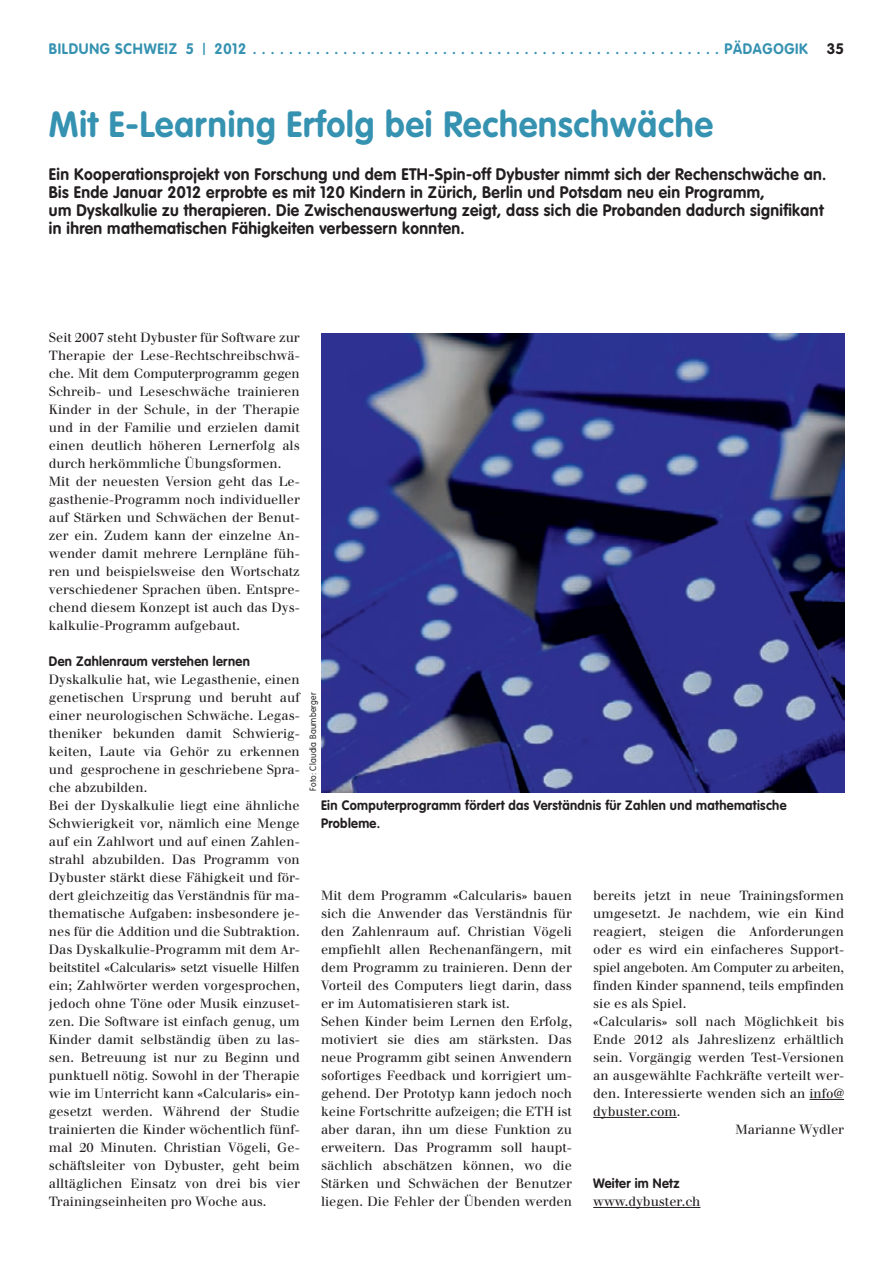
<style>
.page{position:relative;width:893px;height:1263px;background:#fff}
.page>*{position:absolute;margin:0;border:0;box-sizing:border-box;transform-origin:0 0}
.t1{font:700 36px "VAG Rounded";letter-spacing:.025em;color:#3592b1;scale:.95 1}
.t2{font:700 16.5px/18px "VAG Rounded";letter-spacing:.025em;color:#231f20;scale:.95 1}
.t3{font:700 15px "VAG Rounded";letter-spacing:.05em;color:#3592b1;scale:.95 1}
.t4{font:700 15px "VAG Rounded";color:#231f20}
.t5{font:700 13.5px/18px "VAG Rounded";letter-spacing:.025em;color:#231f20;scale:.95 1}
.t6{font:13.05px/18px "Walbaum";color:#231f20}
.t7{font:13.05px "Walbaum";letter-spacing:-.02em;color:#231f20}
.t8{font:300 9px "VAG Rounded";letter-spacing:.025em;color:#231f20;scale:.95 1}
.s1{font-weight:300;font-size:17.25px}
</style>
<div class="page">
<hr style="left:809px;top:1099px;width:35px;height:1px;background:#231f20">
<hr style="left:593px;top:1117px;width:84px;height:1px;background:#231f20">
<hr style="left:593px;top:1207px;width:107px;height:1px;background:#231f20">
<img style="left:321px;top:334px;width:523px;height:458px">
<p class="t3" style="left:49px;top:40px;width:800px">BILDUNG SCHWEIZ 5 <span class="s1">I</span> 2012 .................................................... PÄDAGOGIK</p>
<p class="t4" style="left:827px;top:40px;width:19px">35</p>
<h1 class="t1" style="left:49px;top:103px;width:701px">Mit E-Learning Erfolg bei Rechenschwäche</h1>
<p class="t2" style="left:49px;top:165px;width:820px">Ein Kooperationsprojekt von Forschung und dem ETH-Spin-off Dybuster nimmt sich der Rechenschwäche an.<br>Bis Ende Januar 2012 erprobte es mit 120 Kindern in Zürich, Berlin und Potsdam neu ein Programm,<br>um Dyskalkulie zu therapieren. Die Zwischenauswertung zeigt, dass sich die Probanden dadurch signifikant in ihren mathematischen Fähigkeiten verbessern konnten.</p>
<p class="t6" style="left:49px;top:328px;width:252px">Seit 2007 steht Dybuster für Software zur Therapie der Lese-Rechtschreibschwä&shy;che. Mit dem Computerprogramm gegen Schreib- und Leseschwäche trainieren Kinder in der Schule, in der Therapie und in der Familie und erzielen damit einen deutlich höheren Lernerfolg als durch herkömmliche Übungsformen.<br>Mit der neuesten Version geht das Le&shy;gasthenie-Programm noch individueller auf Stärken und Schwächen der Benut&shy;zer ein. Zudem kann der einzelne An&shy;wender damit mehrere Lernpläne füh&shy;ren und beispielsweise den Wortschatz verschiedener Sprachen üben. Entspre&shy;chend diesem Konzept ist auch das Dys&shy;kalkulie-Programm aufgebaut.</p>
<p class="t5" style="left:49px;top:652px;width:213px">Den Zahlenraum verstehen lernen</p>
<p class="t6" style="left:49px;top:670px;width:252px">Dyskalkulie hat, wie Legasthenie, einen genetischen Ursprung und beruht auf einer neurologischen Schwäche. Legas&shy;theniker bekunden damit Schwierig&shy;keiten, Laute via Gehör zu erkennen und gesprochene in geschriebene Spra&shy;che abzubilden.<br>Bei der Dyskalkulie liegt eine ähnliche Schwierigkeit vor, nämlich eine Menge auf ein Zahlwort und auf einen Zahlen&shy;strahl abzubilden. Das Programm von Dybuster stärkt diese Fähigkeit und för&shy;dert gleichzeitig das Verständnis für ma&shy;thematische Aufgaben: insbesondere je&shy;nes für die Addition und die Subtraktion.<br>Das Dyskalkulie-Programm mit dem Ar&shy;beitstitel «Calcularis» setzt visuelle Hilfen ein; Zahlwörter werden vorgesprochen, jedoch ohne Töne oder Musik einzuset&shy;zen. Die Software ist einfach genug, um Kinder damit selbständig üben zu las&shy;sen. Betreuung ist nur zu Beginn und punktuell nötig. Sowohl in der Therapie wie im Unterricht kann «Calcularis» ein&shy;gesetzt werden. Während der Studie trainierten die Kinder wöchentlich fünf&shy;mal 20 Minuten. Christian Vögeli, Ge&shy;schäftsleiter von Dybuster, geht beim alltäglichen Einsatz von drei bis vier Trainingseinheiten pro Woche aus.</p>
<p class="t8" style="left:308px;top:791px;width:105px;rotate:-90deg">Foto: Claudia Baumberger</p>
<p class="t5" style="left:321px;top:796px;width:492px">Ein Computerprogramm fördert das Verständnis für Zahlen und mathematische<br>Probleme.</p>
<p class="t6" style="left:321px;top:886px;width:252px">Mit dem Programm «Calcularis» bauen sich die Anwender das Verständnis für den Zahlenraum auf. Christian Vögeli empfiehlt allen Rechenanfängern, mit dem Programm zu trainieren. Denn der Vorteil des Computers liegt darin, dass er im Automatisieren stark ist.<br>Sehen Kinder beim Lernen den Erfolg, motiviert sie dies am stärksten. Das neue Programm gibt seinen Anwendern sofortiges Feedback und korrigiert um&shy;gehend. Der Prototyp kann jedoch noch keine Fortschritte aufzeigen; die ETH ist aber daran, ihn um diese Funktion zu erweitern. Das Programm soll haupt&shy;sächlich abschätzen können, wo die Stärken und Schwächen der Benutzer liegen. Die Fehler der Übenden werden</p>
<p class="t6" style="left:593px;top:886px;width:252px">bereits jetzt in neue Trainingsformen</p>
<p class="t6" style="left:593px;top:904px;width:252px">umgesetzt. Je nachdem, wie ein Kind</p>
<p class="t6" style="left:593px;top:922px;width:252px">reagiert, steigen die Anforderungen</p>
<p class="t6" style="left:593px;top:940px;width:252px">oder es wird ein einfacheres Support-</p>
<p class="t7" style="left:593px;top:960px;width:252px">spiel angeboten. Am Computer zu arbeiten,</p>
<p class="t6" style="left:593px;top:976px;width:252px">finden Kinder spannend, teils empfinden</p>
<p class="t6" style="left:593px;top:994px;width:95px">sie es als Spiel.</p>
<p class="t6" style="left:593px;top:1012px;width:252px">«Calcularis» soll nach Möglichkeit bis</p>
<p class="t6" style="left:593px;top:1030px;width:252px">Ende 2012 als Jahreslizenz erhältlich</p>
<p class="t6" style="left:593px;top:1048px;width:252px">sein. Vorgängig werden Test-Versionen</p>
<p class="t6" style="left:593px;top:1066px;width:252px">an ausgewählte Fachkräfte verteilt wer-</p>
<p class="t6" style="left:593px;top:1084px;width:252px">den. Interessierte wenden sich an info@</p>
<p class="t6" style="left:593px;top:1102px;width:89px">dybuster.com.</p>
<p class="t6" style="left:735px;top:1120px;width:110px">Marianne Wydler</p>
<p class="t5" style="left:593px;top:1174px;width:92px">Weiter im Netz</p>
<p class="t6" style="left:593px;top:1192px;width:109px">www.dybuster.ch</p>
</div>
